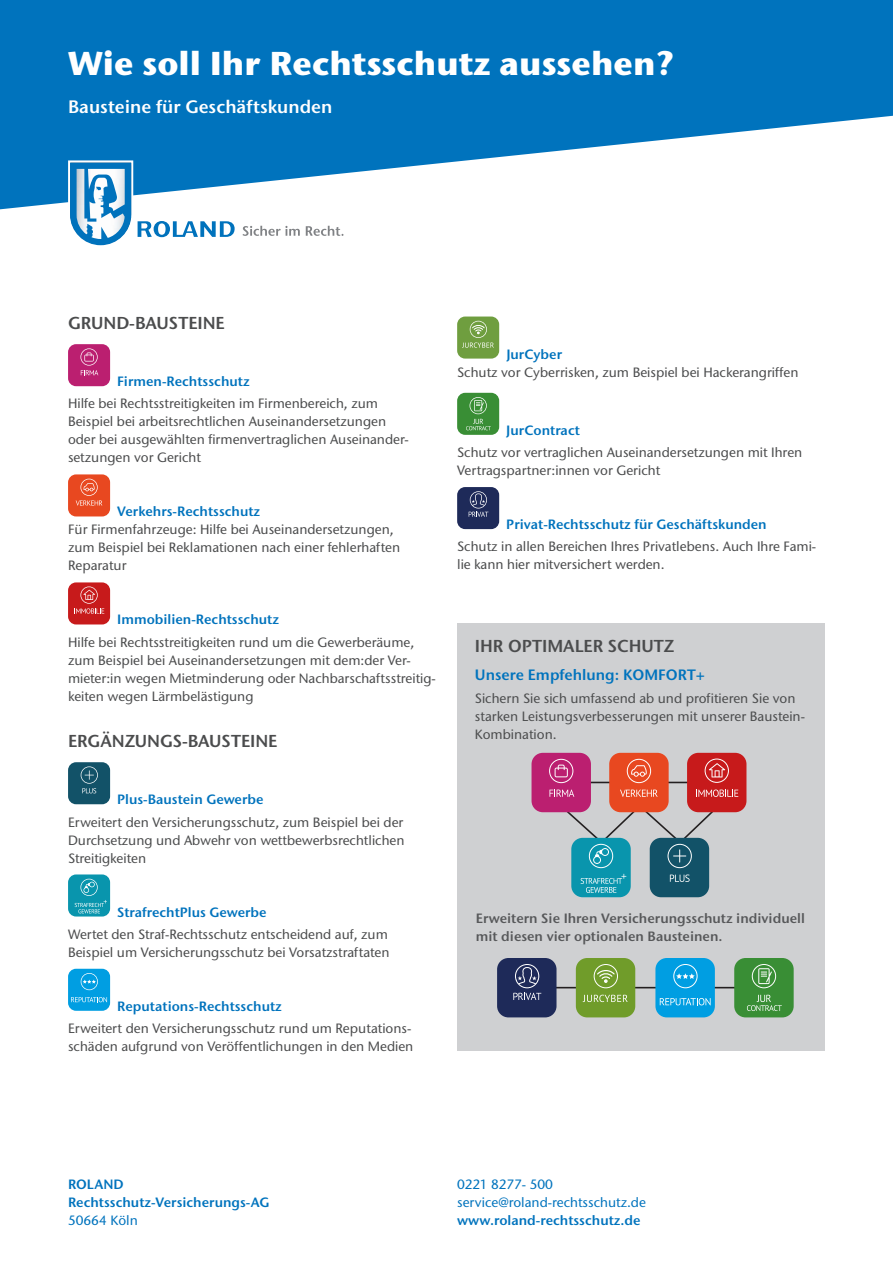
<style>
.page{position:relative;width:893px;height:1263px;background:#fff}
.page>*{position:absolute;margin:0;border:0;box-sizing:border-box;transform-origin:0 0}
.t1{font:700 33px "Stone Sans ITC Std";color:#fff}
.t2{font:600 18px "Stone Sans ITC Std";color:#fff}
.t3{font:600 17.25px "Stone Sans ITC Std";letter-spacing:-.005em;color:#4b4c4d}
.t4{font:600 15px "Stone Sans ITC Std";color:#0073bd}
.t5{font:500 13.5px/18px "Stone Sans ITC Std";color:#4b4c4d}
.t6{font:600 13.5px/18px "Stone Sans ITC Std";color:#0073bd}
.t7{font:600 13.5px/18px "Stone Sans ITC Std";color:#57585a}
.t8{font:500 13.5px/18px "Stone Sans ITC Std";color:#0073bd}
</style>
<div class="page">
<svg style="left:0;top:0;width:893px;height:209px;fill:#0073bd"></svg>
<svg style="left:242px;top:226px;width:102px;height:10px"></svg>
<svg style="left:68px;top:160px;width:167px;height:86px"></svg>
<div style="left:457px;top:623px;width:368px;height:427px;background:#cfd0d2"></div>
<div style="left:571px;top:838px;width:60px;height:59px;background:#0995ad;border-radius:11px"></div>
<svg style="left:564px;top:808px;width:73px;height:60px"></svg>
<svg style="left:581px;top:874px;width:45px;height:19px"></svg>
<div style="left:650px;top:838px;width:59px;height:59px;background:#125268;border-radius:11px"></div>
<svg style="left:670px;top:874px;width:20px;height:8px"></svg>
<svg style="left:643px;top:808px;width:72px;height:60px"></svg>
<hr style="left:586px;top:782px;width:109px;height:1px;background:#231f20">
<div style="left:531px;top:753px;width:60px;height:59px;background:#bb1f70;border-radius:11px"></div>
<svg style="left:549px;top:759px;width:24px;height:24px"></svg>
<svg style="left:549px;top:789px;width:25px;height:8px"></svg>
<div style="left:687px;top:753px;width:59px;height:59px;background:#c71a1b;border-radius:11px"></div>
<svg style="left:696px;top:789px;width:42px;height:8px"></svg>
<svg style="left:705px;top:758px;width:24px;height:25px"></svg>
<div style="left:609px;top:753px;width:60px;height:59px;background:#e84820;border-radius:11px"></div>
<svg style="left:627px;top:759px;width:24px;height:24px"></svg>
<svg style="left:620px;top:789px;width:38px;height:8px"></svg>
<hr style="left:552px;top:987px;width:188px;height:1px;background:#231f20">
<div style="left:497px;top:958px;width:59px;height:59px;background:#1e2a59;border-radius:11px"></div>
<svg style="left:513px;top:964px;width:28px;height:36px"></svg>
<div style="left:655px;top:958px;width:60px;height:59px;background:#009ee2;border-radius:11px"></div>
<svg style="left:673px;top:964px;width:25px;height:24px"></svg>
<svg style="left:660px;top:998px;width:51px;height:7px"></svg>
<div style="left:576px;top:958px;width:59px;height:59px;background:#709c2a;border-radius:11px"></div>
<svg style="left:594px;top:964px;width:24px;height:24px"></svg>
<svg style="left:583px;top:995px;width:45px;height:7px"></svg>
<div style="left:734px;top:958px;width:60px;height:59px;background:#398e35;border-radius:11px"></div>
<svg style="left:747px;top:995px;width:35px;height:16px"></svg>
<svg style="left:752px;top:964px;width:24px;height:24px"></svg>
<div style="left:68px;top:344px;width:42px;height:42px;background:#bb1f70;border-radius:8px"></div>
<svg style="left:80px;top:348px;width:18px;height:27px"></svg>
<div style="left:68px;top:474px;width:42px;height:42px;background:#e84820;border-radius:8px"></div>
<svg style="left:76px;top:479px;width:26px;height:27px"></svg>
<div style="left:68px;top:582px;width:42px;height:42px;background:#c71a1b;border-radius:8px"></div>
<svg style="left:76px;top:586px;width:28px;height:28px"></svg>
<div style="left:68px;top:762px;width:42px;height:42px;background:#125268;border-radius:8px"></div>
<svg style="left:81px;top:766px;width:17px;height:27px"></svg>
<div style="left:68px;top:874px;width:42px;height:42px;background:#0995ad;border-radius:8px"></div>
<svg style="left:75px;top:879px;width:32px;height:34px"></svg>
<div style="left:68px;top:969px;width:42px;height:42px;background:#009ee2;border-radius:8px"></div>
<svg style="left:81px;top:973px;width:17px;height:17px"></svg>
<svg style="left:71px;top:997px;width:36px;height:5px"></svg>
<div style="left:457px;top:317px;width:42px;height:42px;background:#6f9e3f;border-radius:8px"></div>
<svg style="left:462px;top:321px;width:32px;height:27px"></svg>
<div style="left:457px;top:393px;width:42px;height:42px;background:#398e35;border-radius:8px"></div>
<svg style="left:466px;top:397px;width:25px;height:33px"></svg>
<div style="left:457px;top:487px;width:42px;height:42px;background:#1e2a59;border-radius:8px"></div>
<svg style="left:469px;top:491px;width:19px;height:26px"></svg>
<h1 class="t1" style="left:68px;top:42px;width:607px">Wie soll Ihr Rechtsschutz aussehen?</h1>
<h2 class="t2" style="left:68px;top:95px;width:266px">Bausteine für Geschäftskunden</h2>
<p class="t3" style="left:68px;top:312px;width:158px">GRUND-BAUSTEINE</p>
<p class="t6" style="left:117px;top:372px;width:134px">Firmen-Rechtsschutz</p>
<p class="t5" style="left:68px;top:395px;width:342px">Hilfe bei Rechtsstreitigkeiten im Firmenbereich, zum Beispiel bei arbeitsrechtlichen Auseinandersetzungen oder bei ausgewählten firmenvertraglichen Auseinander&shy;setzungen vor Gericht</p>
<p class="t6" style="left:117px;top:503px;width:144px">Verkehrs-Rechtsschutz</p>
<p class="t5" style="left:68px;top:521px;width:334px">Für Firmenfahrzeuge: Hilfe bei Auseinandersetzungen, zum Beispiel bei Reklamationen nach einer fehlerhaften<br>Reparatur</p>
<p class="t6" style="left:117px;top:611px;width:163px">Immobilien-Rechtsschutz</p>
<p class="t5" style="left:68px;top:633px;width:369px">Hilfe bei Rechtsstreitigkeiten rund um die Gewerberäume, zum Beispiel bei Auseinandersetzungen mit dem:der Ver&shy;mieter:in wegen Mietminderung oder Nachbarschaftsstreitig&shy;keiten wegen Lärmbelästigung</p>
<p class="t3" style="left:68px;top:730px;width:211px">ERGÄNZUNGS-BAUSTEINE</p>
<p class="t6" style="left:117px;top:790px;width:148px">Plus-Baustein Gewerbe</p>
<p class="t5" style="left:68px;top:813px;width:338px;text-align:justify">Erweitert den Versicherungsschutz, zum Beispiel bei der Durchsetzung und Abwehr von wettbewerbsrechtlichen Streitigkeiten</p>
<p class="t6" style="left:117px;top:903px;width:151px">StrafrechtPlus Gewerbe</p>
<p class="t5" style="left:68px;top:925px;width:323px">Wertet den Straf-Rechtsschutz entscheidend auf, zum<br>Beispiel um Versicherungsschutz bei Vorsatzstraftaten</p>
<p class="t6" style="left:117px;top:997px;width:166px">Reputations-Rechtsschutz</p>
<p class="t5" style="left:68px;top:1019px;width:347px">Erweitert den Versicherungsschutz rund um Reputations&shy;schäden aufgrund von Veröffentlichungen in den Medien</p>
<p class="t6" style="left:506px;top:345px;width:57px">JurCyber</p>
<p class="t5" style="left:457px;top:363px;width:343px">Schutz vor Cyberrisken, zum Beispiel bei Hackerangriffen</p>
<p class="t6" style="left:506px;top:421px;width:75px">JurContract</p>
<p class="t5" style="left:457px;top:443px;width:347px">Schutz vor vertraglichen Auseinandersetzungen mit Ihren<br>Vertragspartner:innen vor Gericht</p>
<p class="t6" style="left:506px;top:515px;width:262px">Privat-Rechtsschutz für Geschäftskunden</p>
<p class="t5" style="left:457px;top:537px;width:361px">Schutz in allen Bereichen Ihres Privatlebens. Auch Ihre Fami&shy;lie kann hier mitversichert werden.</p>
<p class="t3" style="left:475px;top:635px;width:201px">IHR OPTIMALER SCHUTZ</p>
<p class="t4" style="left:475px;top:666px;width:232px">Unsere Empfehlung: KOMFORT+</p>
<p class="t5" style="left:475px;top:689px;width:332px">Sichern Sie sich umfassend ab und profitieren Sie von starken Leistungsverbesserungen mit unserer Baustein-<br>Kombination.</p>
<p class="t7" style="left:476px;top:909px;width:330px">Erweitern Sie Ihren Versicherungsschutz individuell mit diesen vier optionalen Bausteinen.</p>
<p class="t6" style="left:68px;top:1175px;width:203px">ROLAND<br>Rechtsschutz-Versicherungs-AG</p>
<p class="t8" style="left:68px;top:1211px;width:71px">50664 Köln</p>
<p class="t8" style="left:457px;top:1175px;width:190px">0221 8277- 500 service@roland-rechtsschutz.de</p>
<p class="t6" style="left:457px;top:1211px;width:185px">www.roland-rechtsschutz.de</p>
</div>
